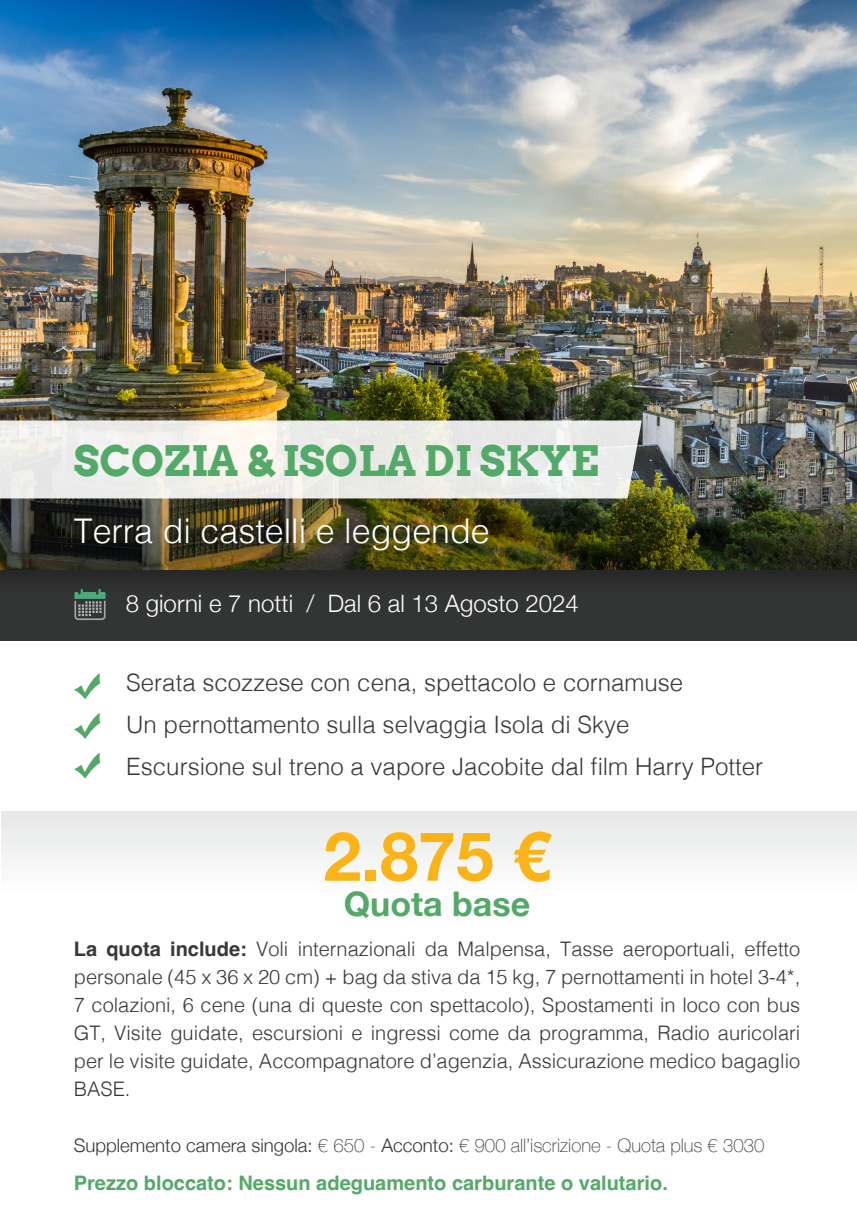
<style>
.page{position:relative;width:857px;height:1225px;background:#fff}
.page>*{position:absolute;margin:0;border:0;box-sizing:border-box;transform-origin:0 0}
.t1{font:700 68px "Helvetica Neue";color:#fbb316}
.t2{font:700 42px "Arvo";color:#53aa68}
.t3{font:300 34px "Helvetica";color:#fff}
.t4{font:700 34px "Helvetica Neue";color:#53aa68}
.t5{font:300 24px "Helvetica";color:#373838}
.t6{font:300 24px "Helvetica Neue";color:#fff}
.t7{font:300 20px/28px "Helvetica";color:#373838;text-align:justify}
.t8{font:700 20px "Helvetica";color:#53aa68}
.t9{font:100 18.6px "Helvetica Neue";color:#373838}
.s1{font-weight:700}
.s2{font-weight:300}
</style>
<div class="page">
<img style="left:0;top:0;width:856px;height:451px">
<img style="left:0;top:451px;width:856px;height:111px">
<div style="left:0;top:414px;width:658px;height:102px;background:#231f20;opacity:.15"></div>
<svg style="left:0;top:420px;width:641px;height:78px;fill:#ececea"></svg>
<div style="left:74px;top:519px;width:419px;height:37px;background:#231f20;opacity:.25"></div>
<div style="left:0;top:562px;width:856px;height:80px;background:#231f20;opacity:.3"></div>
<svg style="left:74px;top:589px;width:31px;height:31px"></svg>
<div style="left:1px;top:811px;width:855px;height:414px;background:linear-gradient(to bottom,#f6f7f6,#fff)"></div>
<svg style="left:74px;top:673px;width:26px;height:26px"></svg>
<svg style="left:74px;top:713px;width:26px;height:26px"></svg>
<svg style="left:74px;top:752px;width:26px;height:26px"></svg>
<p class="t2" style="left:74px;top:434px;width:526px">SCOZIA &amp; ISOLA DI SKYE</p>
<p class="t3" style="left:74px;top:502px;width:417px">Terra di castelli e leggende</p>
<p class="t6" style="left:126px;top:584px;width:454px">8 giorni e 7 notti / Dal 6 al 13 Agosto 2024</p>
<p class="t5" style="left:126px;top:662px;width:558px">Serata scozzese con cena, spettacolo e cornamuse</p>
<p class="t5" style="left:126px;top:704px;width:504px">Un pernottamento sulla selvaggia Isola di Skye</p>
<p class="t5" style="left:126px;top:746px;width:638px">Escursione sul treno a vapore Jacobite dal film Harry Potter</p>
<p class="t1" style="left:323px;top:803px;width:228px">2.875 €</p>
<p class="t4" style="left:343px;top:877px;width:188px">Quota base</p>
<p class="t7" style="left:74px;top:933px;width:727px"><span class="s1">La quota include:</span> Voli internazionali da Malpensa, Tasse aeroportuali, effetto personale (45 x 36 x 20 cm) + bag da stiva da 15 kg, 7 pernottamenti in hotel 3-4*, 7 colazioni, 6 cene (una di queste con spettacolo), Spostamenti in loco con bus GT, Visite guidate, escursioni e ingressi come da programma, Radio auricolari per le visite guidate, Accompagnatore d’agenzia, Assicurazione medico bagaglio BASE.</p>
<p class="t9" style="left:74px;top:1131px;width:692px"><span class="s2">Supplemento camera singola:</span> € 650 - <span class="s2">Acconto:</span> € 900 all’iscrizione - Quota plus € 3030</p>
<p class="t8" style="left:74px;top:1171px;width:595px">Prezzo bloccato: Nessun adeguamento carburante o valutario.</p>
</div>
